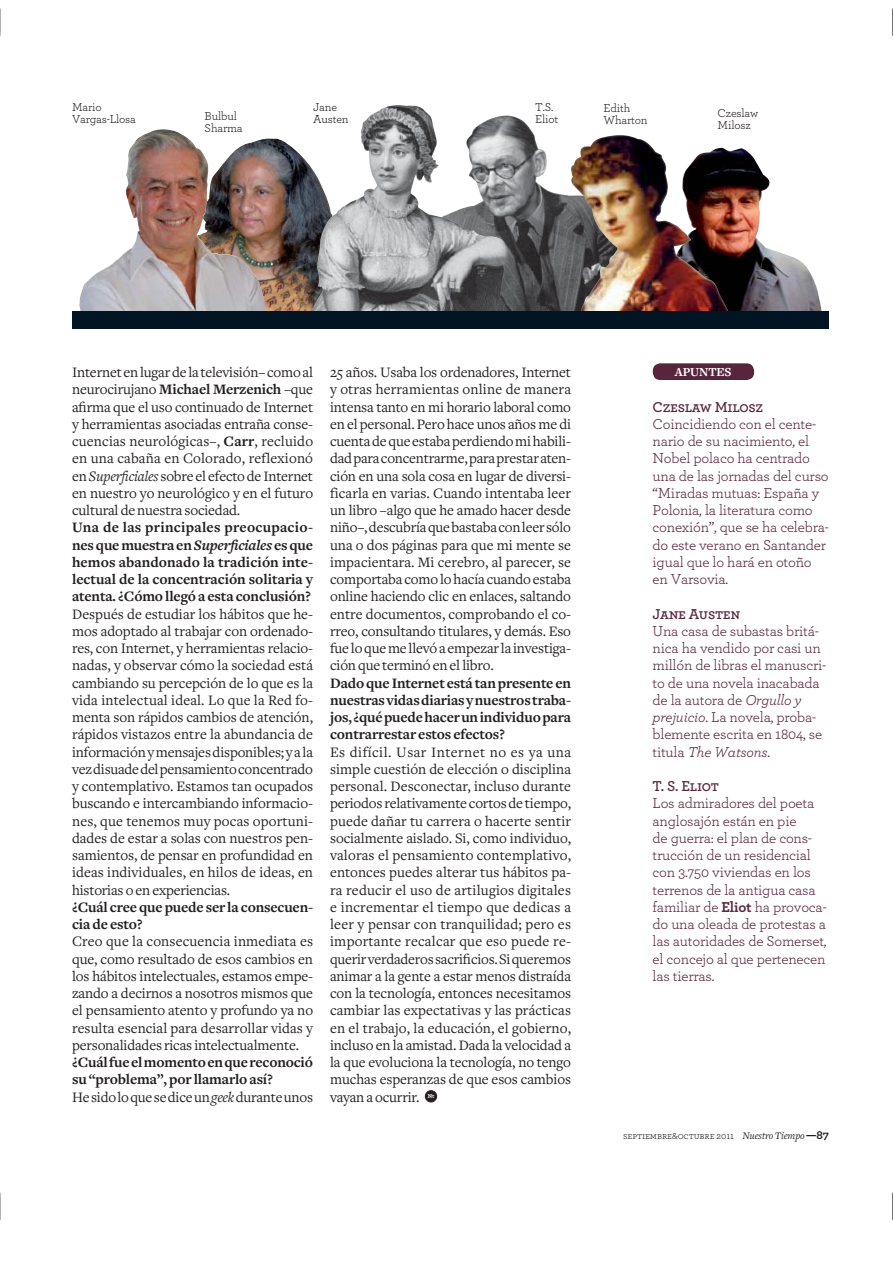
<style>
.page{position:relative;width:893px;height:1263px;background:#fff}
.page>*{position:absolute;margin:0;border:0;box-sizing:border-box;transform-origin:0 0}
.t1{font:15px/17.2px "Freight Text";letter-spacing:-.01em;color:#231f20;text-align:justify}
.t2{font:15px/17.2px "Archer";letter-spacing:-.015em;color:#57253c}
.t3{font:700 15px/17.2px "Freight Text";letter-spacing:-.01em;color:#231f20;text-align:justify}
.t4{font:15px "Archer Semibold SC";letter-spacing:-.015em;color:#57253c}
.t5{font:12.75px "Freight Text Bold SC";letter-spacing:-.01em;color:#fff}
.t6{font:12px/12px "Archer";letter-spacing:-.015em;color:#231f20}
.t7{font:9.75px "Archer Book SC";letter-spacing:-.01em;color:#231f20}
.t8{font:700 6px "Archer";color:#fff}
.s1{font-weight:700}
.s2{font-style:italic}
.s3{font-weight:400}
.s4{font-weight:400;font-style:italic}
.s5{font-family:"Archer"}
.s6{font-family:"Freight Text";font-style:italic;font-size:10.5px}
.s7{font-family:"Archer";font-weight:700;font-size:12px}
</style>
<div class="page">
<div style="left:653px;top:363px;width:101px;height:17px;background:#57253c;border-radius:7px"></div>
<div style="left:426px;top:1091px;width:10px;height:11px;background:#231f20;border-radius:50%"></div>
<div style="left:425px;top:1091px;width:12px;height:11px;border:1px solid #231f20;border-radius:50%"></div>
<div style="left:426px;top:1091px;width:10px;height:11px;border:1px solid #231f20;border-radius:50%"></div>
<img style="left:513px;top:116px;width:55px;height:195px">
<img style="left:731px;top:148px;width:91px;height:163px">
<img style="left:265px;top:138px;width:45px;height:173px">
<img style="left:310px;top:105px;width:203px;height:206px">
<img style="left:568px;top:135px;width:163px;height:176px">
<img style="left:79px;top:129px;width:186px;height:182px">
<div style="left:72px;top:311px;width:757px;height:17px;background:#001423"></div>
<svg style="left:0;top:9px;width:1px;height:27px"></svg>
<svg style="left:0;top:1193px;width:1px;height:27px"></svg>
<svg style="left:892px;top:9px;width:1px;height:27px"></svg>
<svg style="left:892px;top:1193px;width:1px;height:27px"></svg>
<p class="t6" style="left:72px;top:101px;width:65px">Mario<br>Vargas-Llosa</p>
<p class="t6" style="left:205px;top:111px;width:40px">Bulbul<br>Sharma</p>
<p class="t6" style="left:313px;top:101px;width:37px">Jane<br>Austen</p>
<p class="t6" style="left:535px;top:101px;width:25px">T.S.<br>Eliot</p>
<p class="t6" style="left:603px;top:103px;width:46px">Edith<br>Wharton</p>
<p class="t6" style="left:717px;top:108px;width:42px">Czeslaw<br>Milosz</p>
<p class="t1" style="left:72px;top:365px;width:243px">Internet en lugar de la televisión– como al neurocirujano <span class="s1">Michael Merzenich</span> –que afirma que el uso continuado de Internet y herramientas asociadas entraña conse&shy;cuencias neurológicas–, <span class="s1">Carr</span>, recluido en una cabaña en Colorado, reflexionó en <span class="s2">Superficiales</span> sobre el efecto de Internet en nuestro yo neurológico y en el futuro cultural de nuestra sociedad.</p>
<p class="t3" style="left:72px;top:520px;width:243px">Una de las principales preocupacio&shy;nes que muestra en <span class="s2">Superficiales</span> es que hemos abandonado la tradición inte&shy;lectual de la concentración solitaria y atenta. ¿Cómo llegó a esta conclusión?</p>
<p class="t1" style="left:72px;top:606px;width:242px">Después de estudiar los hábitos que he&shy;mos adoptado al trabajar con ordenado&shy;res, con Internet, y herramientas relacio&shy;nadas, y observar cómo la sociedad está cambiando su percepción de lo que es la vida intelectual ideal. Lo que la Red fo&shy;menta son rápidos cambios de atención, rápidos vistazos entre la abundancia de información y mensajes disponibles; y a la vez disuade del pensamiento concentrado y contemplativo. Estamos tan ocupados buscando e intercambiando informacio&shy;nes, que tenemos muy pocas oportuni&shy;dades de estar a solas con nuestros pen&shy;samientos, de pensar en profundidad en ideas individuales, en hilos de ideas, en historias o en experiencias.</p>
<p class="t3" style="left:72px;top:900px;width:242px">¿Cuál cree que puede ser la consecuen&shy;cia de esto?</p>
<p class="t1" style="left:72px;top:934px;width:242px">Creo que la consecuencia inmediata es que, como resultado de esos cambios en los hábitos intelectuales, estamos empe&shy;zando a decirnos a nosotros mismos que el pensamiento atento y profundo ya no resulta esencial para desarrollar vidas y personalidades ricas intelectualmente.</p>
<p class="t3" style="left:72px;top:1055px;width:242px;text-align:left">¿Cuál fue el momento en que reconoció su “problema”, por llamarlo así?<br><span class="s3">He sido lo que se dice un</span> <span class="s4">geek</span> <span class="s3">durante unos</span></p>
<p class="t1" style="left:330px;top:365px;width:242px">25 años. Usaba los ordenadores, Internet y otras herramientas online de manera intensa tanto en mi horario laboral como en el personal. Pero hace unos años me di cuenta de que estaba perdiendo mi habili&shy;dad para concentrarme, para prestar aten&shy;ción en una sola cosa en lugar de diversi&shy;ficarla en varias. Cuando intentaba leer un libro –algo que he amado hacer desde niño–, descubría que bastaba con leer sólo una o dos páginas para que mi mente se impacientara. Mi cerebro, al parecer, se comportaba como lo hacía cuando estaba online haciendo clic en enlaces, saltando entre documentos, comprobando el co&shy;rreo, consultando titulares, y demás. Eso fue lo que me llevó a empezar la investiga&shy;ción que terminó en el libro.</p>
<p class="t3" style="left:330px;top:676px;width:242px">Dado que Internet está tan presente en nuestras vidas diarias y nuestros traba&shy;jos, ¿qué puede hacer un individuo para contrarrestar estos efectos?</p>
<p class="t1" style="left:330px;top:744px;width:242px">Es difícil. Usar Internet no es ya una simple cuestión de elección o disciplina personal. Desconectar, incluso durante periodos relativamente cortos de tiempo, puede dañar tu carrera o hacerte sentir socialmente aislado. Si, como individuo, valoras el pensamiento contemplativo, entonces puedes alterar tus hábitos pa&shy;ra reducir el uso de artilugios digitales e incrementar el tiempo que dedicas a leer y pensar con tranquilidad; pero es importante recalcar que eso puede re&shy;querir verdaderos sacrificios. Si queremos animar a la gente a estar menos distraída con la tecnología, entonces necesitamos cambiar las expectativas y las prácticas en el trabajo, la educación, el gobierno, incluso en la amistad. Dada la velocidad a la que evoluciona la tecnología, no tengo muchas esperanzas de que esos cambios vayan a ocurrir.</p>
<p class="t8" style="left:428px;top:1094px;width:8px">Nt</p>
<p class="t5" style="left:675px;top:364px;width:58px">APUNTES</p>
<p class="t4" style="left:652px;top:398px;width:112px">Czeslaw Milosz</p>
<p class="t2" style="left:652px;top:416px;width:178px">Coincidiendo con el cente&shy;nario de su nacimiento, el<br>Nobel polaco ha centrado una de las jornadas del curso “Miradas mutuas: España y<br>Polonia, la literatura como conexión”, que se ha celebra&shy;do este verano en Santander igual que lo hará en otoño en Varsovia.</p>
<p class="t4" style="left:652px;top:605px;width:89px">Jane Austen</p>
<p class="t2" style="left:652px;top:623px;width:175px">Una casa de subastas britá&shy;nica ha vendido por casi un millón de libras el manuscri&shy;to de una novela inacabada de la autora de <span class="s2">Orgullo y prejuicio</span>. La novela, proba&shy;blemente escrita en 1804, se titula <span class="s2">The Watsons</span>.</p>
<p class="t4" style="left:652px;top:777px;width:68px">T. S. Eliot</p>
<p class="t2" style="left:652px;top:796px;width:176px">Los admiradores del poeta anglosajón están en pie<br>de guerra: el plan de cons&shy;trucción de un residencial con 3.750 viviendas en los terrenos de la antigua casa familiar de <span class="s1">Eliot</span> ha provoca&shy;do una oleada de protestas a las autoridades de Somerset, el concejo al que pertenecen las tierras.</p>
<p class="t7" style="left:623px;top:1131px;width:207px">septiembre&amp;octubre <span class="s5">2011</span> <span class="s6">Nuestro Tiempo</span> <span class="s7">—87</span></p>
</div>
